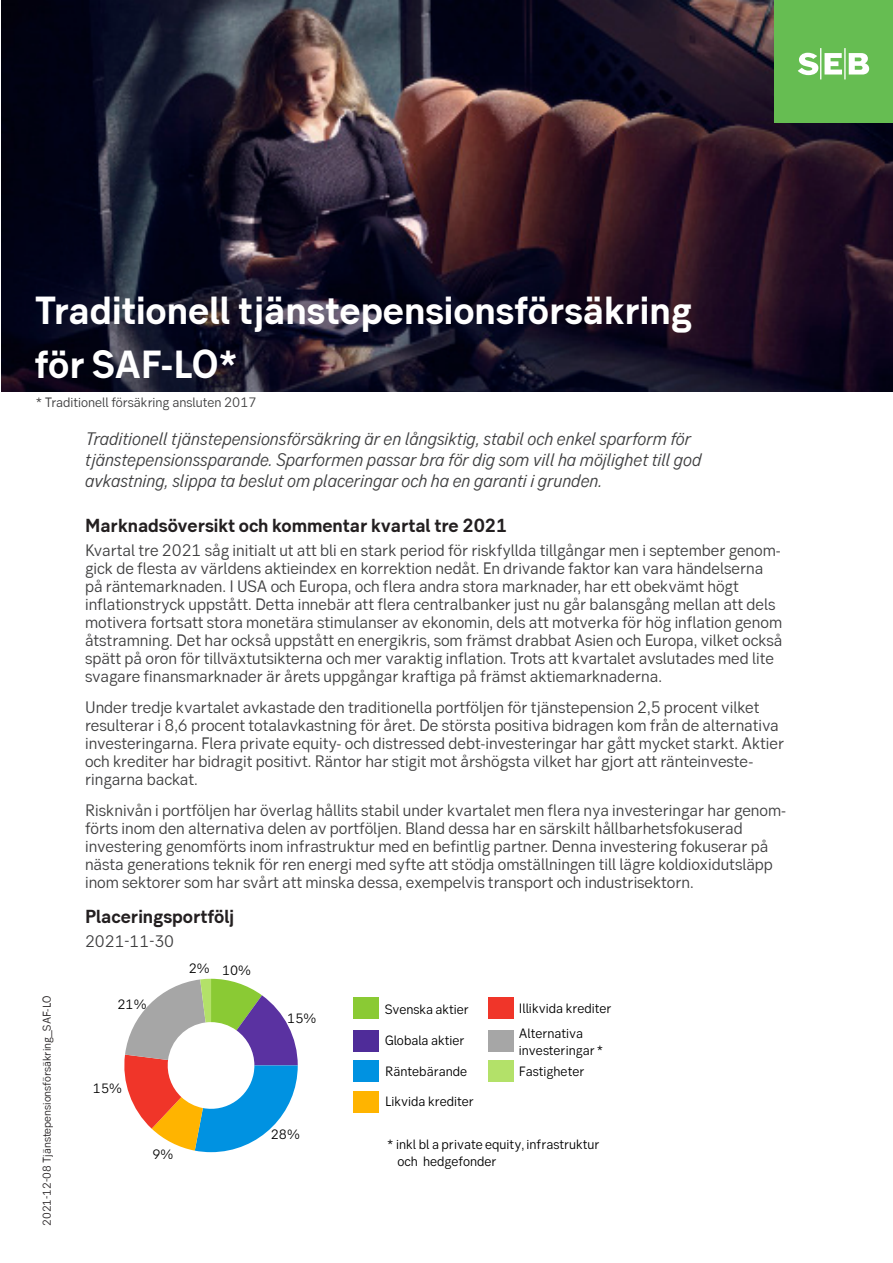
<style>
.page{position:relative;width:893px;height:1263px;background:#fff}
.page>*{position:absolute;margin:0;border:0;box-sizing:border-box;transform-origin:0 0}
._31pt_Heading{font:700 39px/54px "SEB Sans Serif";color:#fff}
.Headline_3_12_5_15{font:700 18.75px "SEB Sans Serif";color:#231f20}
.Introduction_11_14{font:italic 18px/21px "SEB Sans Serif";color:#3e3e3f}
.Body_text_9_11{font:16.5px/18px "SEB Sans Serif";color:#3e3e3f}
.t1{font:13.5px/16.2px "SEB Sans Serif";color:#000}
.Introduction_11_14-2{font:13.5px "SEB Sans Serif";color:#3e3e3f}
.Body_text_small_7_5{font:11.25px "SEB Sans Serif";color:#231f20}
</style>
<div class="page">
<img style="left:1px;top:0;width:892px;height:391px">
<div style="left:774px;top:0;width:119px;height:123px;background:#66bd52"></div>
<svg style="left:798px;top:48px;width:71px;height:31px"></svg>
<svg style="left:124px;top:979px;width:174px;height:173px"></svg>
<div style="left:353px;top:997px;width:26px;height:22px;background:#8aca34"></div>
<div style="left:353px;top:1030px;width:26px;height:21px;background:#4f2c99"></div>
<div style="left:353px;top:1091px;width:26px;height:21px;background:#ffb400"></div>
<div style="left:488px;top:1030px;width:25px;height:21px;background:#a6a6a6"></div>
<div style="left:353px;top:1060px;width:26px;height:22px;background:#0092e1"></div>
<div style="left:488px;top:1060px;width:25px;height:22px;background:#b3e169"></div>
<div style="left:488px;top:997px;width:25px;height:22px;background:#f03529"></div>
<p class="_31pt_Heading" style="left:34px;top:283px;width:659px">Traditionell tjänstepensionsförsäkring för SAF-LO*</p>
<p class="Introduction_11_14-2" style="left:36px;top:395px;width:222px">* Traditionell försäkring ansluten 2017</p>
<p class="Introduction_11_14" style="left:85px;top:428px;width:618px">Traditionell tjänstepensionsförsäkring är en långsiktig, stabil och enkel sparform för tjänstepensionssparande. Sparformen passar bra för dig som vill ha möjlighet till god avkastning, slippa ta beslut om placeringar och ha en garanti i grunden.</p>
<p class="Headline_3_12_5_15" style="left:85px;top:514px;width:424px">Marknadsöversikt och kommentar kvartal tre 2021</p>
<p class="Body_text_9_11" style="left:85px;top:541px;width:699px">Kvartal tre 2021 såg initialt ut att bli en stark period för riskfyllda tillgångar men i september genom&shy;gick de flesta av världens aktieindex en korrektion nedåt. En drivande faktor kan vara händelserna på räntemarknaden. I USA och Europa, och flera andra stora marknader, har ett obekvämt högt inflationstryck uppstått. Detta innebär att flera centralbanker just nu går balansgång mellan att dels motivera fortsatt stora monetära stimulanser av ekonomin, dels att motverka för hög inflation genom åtstramning. Det har också uppstått en energikris, som främst drabbat Asien och Europa, vilket också spätt på oron för tillväxtutsikterna och mer varaktig inflation. Trots att kvartalet avslutades med lite svagare finansmarknader är årets uppgångar kraftiga på främst aktiemarknaderna.</p>
<p class="Body_text_9_11" style="left:85px;top:698px;width:701px">Under tredje kvartalet avkastade den traditionella portföljen för tjänstepension 2,5 procent vilket resulterar i 8,6 procent totalavkastning för året. De största positiva bidragen kom från de alternativa investeringarna. Flera private equity- och distressed debt-investeringar har gått mycket starkt. Aktier och krediter har bidragit positivt. Räntor har stigit mot årshögsta vilket har gjort att ränteinveste&shy;ringarna backat.</p>
<p class="Body_text_9_11" style="left:85px;top:801px;width:703px">Risknivån i portföljen har överlag hållits stabil under kvartalet men flera nya investeringar har genom&shy;förts inom den alternativa delen av portföljen. Bland dessa har en särskilt hållbarhetsfokuserad investering genomförts inom infrastruktur med en befintlig partner. Denna investering fokuserar på nästa generations teknik för ren energi med syfte att stödja omställningen till lägre koldioxidutsläpp inom sektorer som har svårt att minska dessa, exempelvis transport och industrisektorn.</p>
<p class="Headline_3_12_5_15" style="left:85px;top:905px;width:150px">Placeringsportfölj</p>
<p class="Body_text_9_11" style="left:85px;top:932px;width:91px">2021-11-30</p>
<p class="Body_text_small_7_5" style="left:40px;top:1226px;width:232px;rotate:-90deg">2021-12-08 Tjänstepensionsförsäkring_SAF-LO</p>
<p class="t1" style="left:118px;top:996px;width:31px">21%</p>
<p class="t1" style="left:189px;top:960px;width:22px">2%</p>
<p class="t1" style="left:222px;top:962px;width:31px">10%</p>
<p class="t1" style="left:287px;top:1009px;width:31px">15%</p>
<p class="t1" style="left:93px;top:1079px;width:31px">15%</p>
<p class="t1" style="left:152px;top:1146px;width:22px">9%</p>
<p class="t1" style="left:271px;top:1126px;width:31px">28%</p>
<p class="t1" style="left:385px;top:1001px;width:85px">Svenska aktier</p>
<p class="t1" style="left:385px;top:1032px;width:81px">Globala aktier</p>
<p class="t1" style="left:519px;top:1000px;width:94px">Illikvida krediter</p>
<p class="t1" style="left:519px;top:1025px;width:86px">Alternativa investeringar *</p>
<p class="t1" style="left:385px;top:1063px;width:84px">Räntebärande</p>
<p class="t1" style="left:519px;top:1063px;width:67px">Fastigheter</p>
<p class="t1" style="left:385px;top:1093px;width:90px">Likvida krediter</p>
<p class="t1" style="left:397px;top:1136px;width:203px;text-indent:-10px">* inkl bl a private equity, infrastruktur och hedgefonder</p>
</div>
